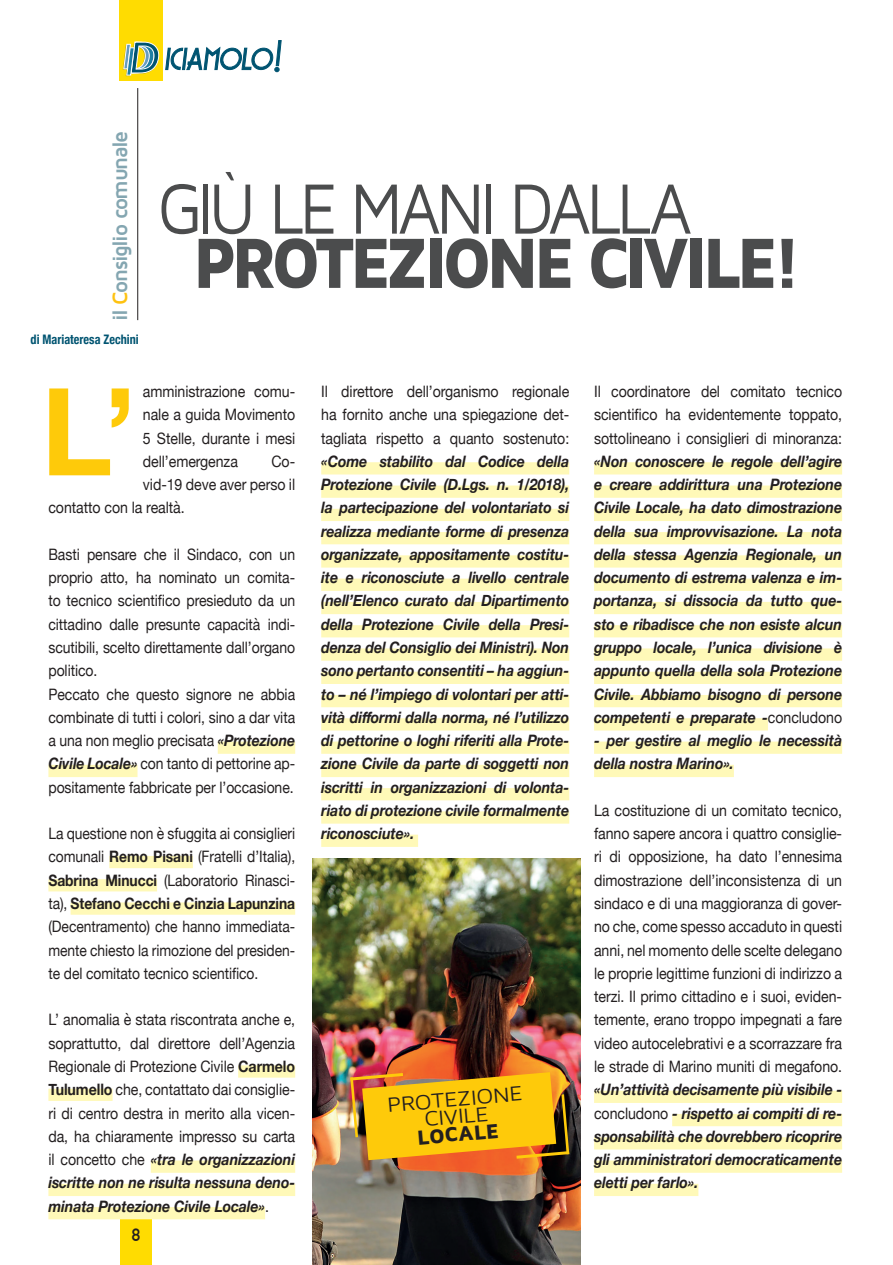
<style>
.page{position:relative;width:893px;height:1265px;background:#fff}
.page>*{position:absolute;margin:0;border:0;box-sizing:border-box;transform-origin:0 0}
.t1{font:700 121.62px "Helvetica Neue";color:#feca0a}
.t2{font:900 73.5px "Maven Pro";letter-spacing:-.075em;color:#4b4c4d;scale:.9 1}
.t3{font:73.5px "Maven Pro";letter-spacing:-.07em;color:#4b4c4d;scale:.9 1}
.t4{font:700 21.18px "Maven Pro";letter-spacing:-.065em;color:#84a6b1}
.t5{font:21px "Maven Pro";color:#231f20;scale:1.08 1}
.t6{font:900 21px "Maven Pro";color:#231f20}
.t7{font:700 17.5px "DIN Alternate";color:#231f20}
.t8{font:italic 700 15.75px/23.3px "Helvetica Neue";letter-spacing:-.005em;color:#231f20;text-align:justify;scale:.9 1}
.t9{font:15.75px/23.3px "Helvetica Neue";letter-spacing:-.005em;color:#231f20;text-align:justify;scale:.9 1}
.t10{font:15.75px/23.3px "Helvetica Neue";letter-spacing:-.005em;color:#231f20;text-align:justify;scale:.89 1}
.t11{font:15.75px/23.3px "Helvetica Neue";letter-spacing:-.005em;color:#231f20;text-align:justify;scale:.88 1}
.t12{font:700 condensed 13.12px "Helvetica Neue";color:#005471;scale:.93 1}
.s1{color:#fec210}
.s2{font-weight:700;font-style:italic}
.s3{font-weight:700}
.s4{font-weight:400;font-style:normal}
</style>
<div class="page">
<div style="left:119px;top:0;width:43px;height:81px;background:#ffdc01"></div>
<svg style="left:123px;top:40px;width:159px;height:36px"></svg>
<hr style="left:137px;top:88px;width:1px;height:232px;background:#231f20">
<div style="left:120px;top:1215px;width:31px;height:50px;background:#ffdc01"></div>
<div style="left:321px;top:462px;width:248px;height:12px;background:#fff9b8"></div>
<div style="left:321px;top:486px;width:248px;height:12px;background:#fff9b8"></div>
<div style="left:321px;top:509px;width:248px;height:12px;background:#fff9b8"></div>
<div style="left:321px;top:532px;width:248px;height:12px;background:#fff9b8"></div>
<div style="left:321px;top:555px;width:248px;height:13px;background:#fff9b8"></div>
<div style="left:321px;top:579px;width:248px;height:12px;background:#fff9b8"></div>
<div style="left:321px;top:602px;width:248px;height:12px;background:#fff9b8"></div>
<div style="left:321px;top:625px;width:248px;height:12px;background:#fff9b8"></div>
<div style="left:321px;top:648px;width:248px;height:13px;background:#fff9b8"></div>
<div style="left:321px;top:672px;width:248px;height:12px;background:#fff9b8"></div>
<div style="left:321px;top:695px;width:248px;height:12px;background:#fff9b8"></div>
<div style="left:321px;top:718px;width:248px;height:13px;background:#fff9b8"></div>
<div style="left:321px;top:742px;width:248px;height:12px;background:#fff9b8"></div>
<div style="left:321px;top:765px;width:248px;height:12px;background:#fff9b8"></div>
<div style="left:321px;top:788px;width:248px;height:12px;background:#fff9b8"></div>
<div style="left:321px;top:811px;width:248px;height:13px;background:#fff9b8"></div>
<div style="left:321px;top:835px;width:97px;height:12px;background:#fff9b8"></div>
<div style="left:594px;top:462px;width:248px;height:12px;background:#fff9b8"></div>
<div style="left:594px;top:486px;width:248px;height:12px;background:#fff9b8"></div>
<div style="left:594px;top:509px;width:248px;height:12px;background:#fff9b8"></div>
<div style="left:594px;top:532px;width:248px;height:12px;background:#fff9b8"></div>
<div style="left:594px;top:555px;width:248px;height:13px;background:#fff9b8"></div>
<div style="left:594px;top:579px;width:248px;height:12px;background:#fff9b8"></div>
<div style="left:594px;top:602px;width:248px;height:12px;background:#fff9b8"></div>
<div style="left:594px;top:625px;width:248px;height:12px;background:#fff9b8"></div>
<div style="left:594px;top:648px;width:248px;height:13px;background:#fff9b8"></div>
<div style="left:594px;top:672px;width:248px;height:12px;background:#fff9b8"></div>
<div style="left:594px;top:695px;width:248px;height:12px;background:#fff9b8"></div>
<div style="left:594px;top:718px;width:174px;height:13px;background:#fff9b8"></div>
<div style="left:594px;top:742px;width:248px;height:12px;background:#fff9b8"></div>
<div style="left:594px;top:765px;width:140px;height:12px;background:#fff9b8"></div>
<div style="left:594px;top:1091px;width:248px;height:12px;background:#fff9b8"></div>
<div style="left:672px;top:1114px;width:170px;height:12px;background:#fff9b8"></div>
<div style="left:594px;top:1137px;width:248px;height:12px;background:#fff9b8"></div>
<div style="left:594px;top:1160px;width:248px;height:13px;background:#fff9b8"></div>
<div style="left:594px;top:1184px;width:104px;height:12px;background:#fff9b8"></div>
<div style="left:218px;top:742px;width:77px;height:12px;background:#fff9b8"></div>
<div style="left:48px;top:765px;width:89px;height:12px;background:#fff9b8"></div>
<div style="left:109px;top:856px;width:84px;height:12px;background:#fff9b8"></div>
<div style="left:48px;top:879px;width:109px;height:12px;background:#fff9b8"></div>
<div style="left:71px;top:902px;width:224px;height:13px;background:#fff9b8"></div>
<div style="left:238px;top:1065px;width:57px;height:13px;background:#fff9b8"></div>
<div style="left:48px;top:1089px;width:65px;height:12px;background:#fff9b8"></div>
<div style="left:151px;top:1160px;width:144px;height:13px;background:#fff9b8"></div>
<div style="left:48px;top:1184px;width:247px;height:12px;background:#fff9b8"></div>
<div style="left:48px;top:1207px;width:217px;height:12px;background:#fff9b8"></div>
<img style="left:313px;top:858px;width:267px;height:407px">
<svg style="left:350px;top:1072px;width:219px;height:88px;background:#e5a914"></svg>
<p class="t4" style="left:109px;top:321px;width:192px;rotate:-90deg">il <span class="s1">C</span>onsiglio comunale</p>
<p class="t12" style="left:31px;top:328px;width:118px">di Mariateresa Zechini</p>
<p class="t3" style="left:157px;top:170px;width:596px">GIÙ LE MANI DALLA</p>
<p class="t2" style="left:193px;top:223px;width:677px">PROTEZIONE CIVILE!</p>
<p class="t9" style="left:143px;top:381px;width:171px">amministrazione comu&shy;nale a guida Movimento 5 Stelle, durante i mesi dell’emergenza</p>
<p class="t1" style="left:41px;top:337px;width:97px">L’</p>
<p class="t9" style="left:271px;top:450px;width:28px">Co-</p>
<p class="t9" style="left:143px;top:474px;width:171px">vid-19 deve aver perso il</p>
<p class="t9" style="left:48px;top:497px;width:153px">contatto con la realtà.</p>
<p class="t10" style="left:48px;top:544px;width:279px">Basti pensare che il Sindaco, con un proprio atto, ha nominato un comita&shy;to tecnico scientifico presieduto da un cittadino dalle presunte capacità indi&shy;scutibili, scelto direttamente dall’organo politico.</p>
<p class="t10" style="left:48px;top:683px;width:279px">Peccato che questo signore ne abbia combinate di tutti i colori, sino a dar vita a una non meglio precisata <span class="s2">«Protezione Civile Locale»</span> con tanto di pettorine ap&shy;positamente fabbricate per l’occasione.</p>
<p class="t11" style="left:48px;top:823px;width:282px">La questione non è sfuggita ai consiglieri comunali <span class="s3">Remo Pisani</span> (Fratelli d’Italia), <span class="s3">Sabrina Minucci</span> (Laboratorio Rinasci&shy;ta), <span class="s3">Stefano Cecchi e Cinzia Lapunzina </span>(Decentramento) che hanno immediata&shy;mente chiesto la rimozione del presiden&shy;te del comitato tecnico scientifico.</p>
<p class="t9" style="left:48px;top:1009px;width:276px">L’ anomalia è stata riscontrata anche e, soprattutto, dal direttore dell’Agenzia Regionale di Protezione Civile <span class="s3">Carmelo Tulumello</span> che, contattato dai consiglie&shy;ri di centro destra in merito alla vicen&shy;da, ha chiaramente impresso su carta il concetto che <span class="s2">«tra le organizzazioni iscritte non ne risulta nessuna deno&shy;minata Protezione Civile Locale»</span>.</p>
<p class="t7" style="left:132px;top:1222px;width:10px">8</p>
<p class="t8" style="left:321px;top:380px;width:277px"><span class="s4">Il direttore dell’organismo regionale ha fornito anche una spiegazione det&shy;tagliata rispetto a quanto sostenuto: </span>«Come stabilito dal Codice della Protezione Civile (D.Lgs. n. 1/2018), la partecipazione del volontariato si realizza mediante forme di presenza organizzate, appositamente costitu&shy;ite e riconosciute a livello centrale (nell’Elenco curato dal Dipartimento della Protezione Civile della Presi&shy;denza del Consiglio dei Ministri). Non sono pertanto consentiti – ha aggiun&shy;to – né l’impiego di volontari per atti&shy;vità difformi dalla norma, né l’utilizzo di pettorine o loghi riferiti alla Prote&shy;zione Civile da parte di soggetti non iscritti in organizzazioni di volonta&shy;riato di protezione civile formalmente riconosciute».</p>
<p class="t8" style="left:594px;top:380px;width:277px"><span class="s4">Il coordinatore del comitato tecnico scientifico ha evidentemente toppato, sottolineano i consiglieri di minoranza: </span>«Non conoscere le regole dell’agire e creare addirittura una Protezione Civile Locale, ha dato dimostrazione della sua improvvisazione. La nota della stessa Agenzia Regionale, un documento di estrema valenza e im&shy;portanza, si dissocia da tutto que&shy;sto e ribadisce che non esiste alcun gruppo locale, l’unica divisione è appunto quella della sola Protezione Civile. Abbiamo bisogno di persone competenti e preparate -<span class="s4">concludono</span></p>
<p class="t8" style="left:594px;top:729px;width:277px">- per gestire al meglio le necessità della nostra Marino».</p>
<p class="t9" style="left:594px;top:800px;width:277px">La costituzione di un comitato tecnico, fanno sapere ancora i quattro consiglie&shy;ri di opposizione, ha dato l’ennesima dimostrazione dell’inconsistenza di un sindaco e di una maggioranza di gover&shy;no che, come spesso accaduto in questi anni, nel momento delle scelte delegano le proprie legittime funzioni di indirizzo a terzi. Il primo cittadino e i suoi, eviden&shy;temente, erano troppo impegnati a fare video autocelebrativi e a scorrazzare fra le strade di Marino muniti di megafono. <span class="s2">«Un’attività decisamente più visibile - </span>concludono <span class="s2">- rispetto ai compiti di re&shy;sponsabilità che dovrebbero ricoprire gli amministratori democraticamente eletti per farlo».</span></p>
<p class="t5" style="left:387px;top:1094px;width:127px;rotate:-5deg">PROTEZIONE</p>
<p class="t5" style="left:424px;top:1108px;width:61px;rotate:-5deg">CIVILE</p>
<p class="t6" style="left:416px;top:1126px;width:83px;rotate:-5deg">LOCALE</p>
</div>
